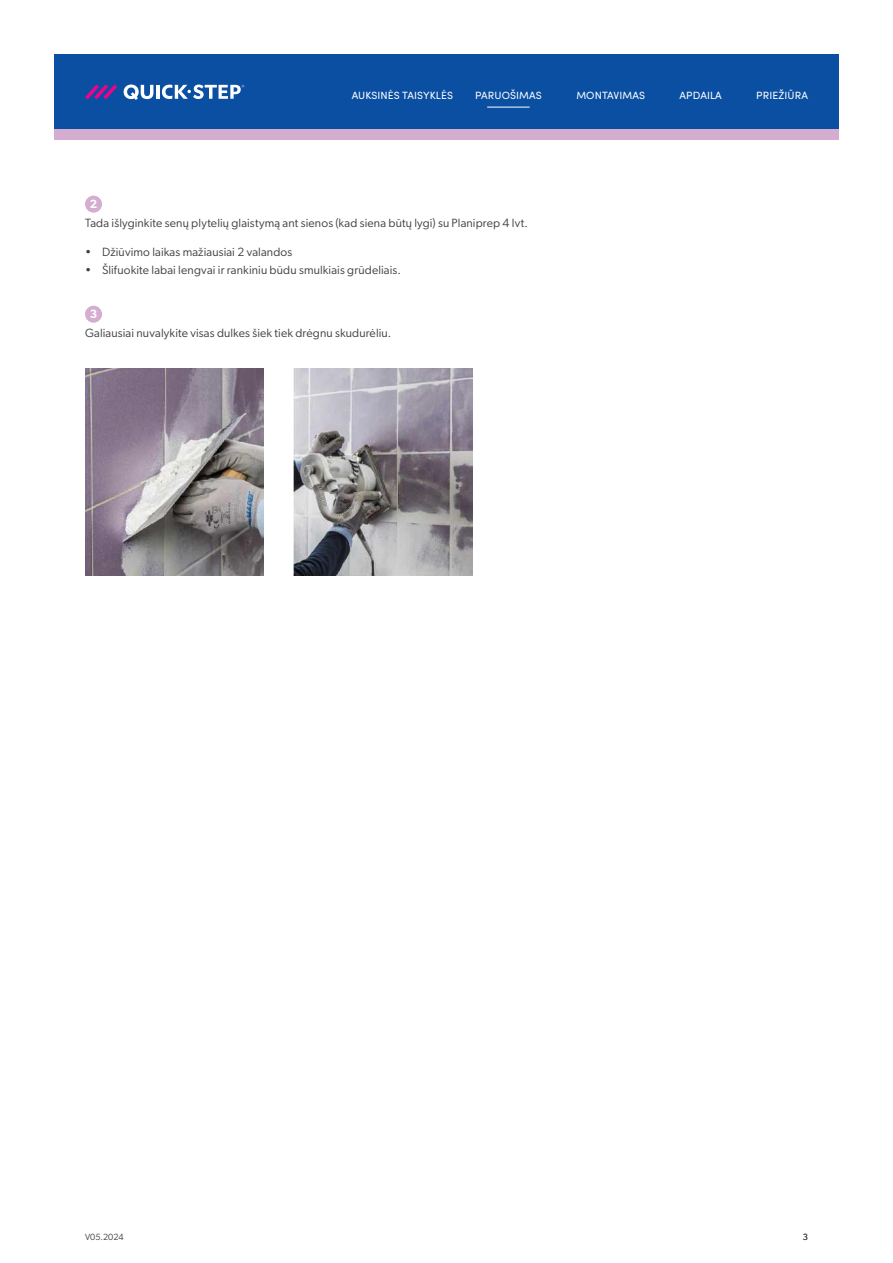
<style>
.page{position:relative;width:893px;height:1263px;background:#fff}
.page>*{position:absolute;margin:0;border:0;box-sizing:border-box;transform-origin:0 0}
.Body{font:12px "Gibson";letter-spacing:.01em;color:#3e3e3f}
.t1{font:600 12px "Gibson";color:#fff}
.t2{font:10.5px "Sofia Pro";letter-spacing:.01em;color:#fff}
.t3{font:9px "Gibson";color:#3e3e3f}
</style>
<div class="page">
<div style="left:54px;top:54px;width:785px;height:75px;background:#0a4fa2"></div>
<div style="left:54px;top:129px;width:785px;height:11px;background:#d4add0"></div>
<svg style="left:85px;top:84px;width:32px;height:15px"></svg>
<svg style="left:124px;top:85px;width:29px;height:15px"></svg>
<hr style="left:156px;top:85px;width:4px;height:14px;background:#fff">
<svg style="left:162px;top:85px;width:82px;height:14px"></svg>
<hr style="left:487px;top:107px;width:43px;height:1px;background:#fff">
<div style="left:85px;top:196px;width:17px;height:17px;background:#d4add0;border-radius:50%"></div>
<div style="left:85px;top:306px;width:17px;height:17px;background:#d4add0;border-radius:50%"></div>
<img style="left:85px;top:368px;width:179px;height:208px">
<img style="left:294px;top:368px;width:178px;height:208px">
<p class="t2" style="left:352px;top:87px;width:103px">AUKSINĖS TAISYKLĖS</p>
<p class="t2" style="left:475px;top:87px;width:68px">PARUOŠIMAS</p>
<p class="t2" style="left:576px;top:87px;width:70px">MONTAVIMAS</p>
<p class="t2" style="left:679px;top:87px;width:44px">APDAILA</p>
<p class="t2" style="left:756px;top:87px;width:53px">PRIEŽIŪRA</p>
<p class="t1" style="left:90px;top:197px;width:9px">2</p>
<p class="Body" style="left:85px;top:216px;width:444px">Tada išlyginkite senų plytelių glaistymą ant sienos (kad siena būtų lygi) su Planiprep 4 lvt.</p>
<p class="Body" style="left:85px;top:244px;width:209px">• Džiūvimo laikas mažiausiai 2 valandos</p>
<p class="Body" style="left:85px;top:263px;width:317px">• Šlifuokite labai lengvai ir rankiniu būdu smulkiais grūdeliais.</p>
<p class="t1" style="left:90px;top:307px;width:9px">3</p>
<p class="Body" style="left:85px;top:326px;width:308px">Galiausiai nuvalykite visas dulkes šiek tiek drėgnu skudurėliu.</p>
<p class="t3" style="left:85px;top:1231px;width:40px">V05.2024</p>
<p class="t3" style="left:803px;top:1231px;width:7px">3</p>
</div>
